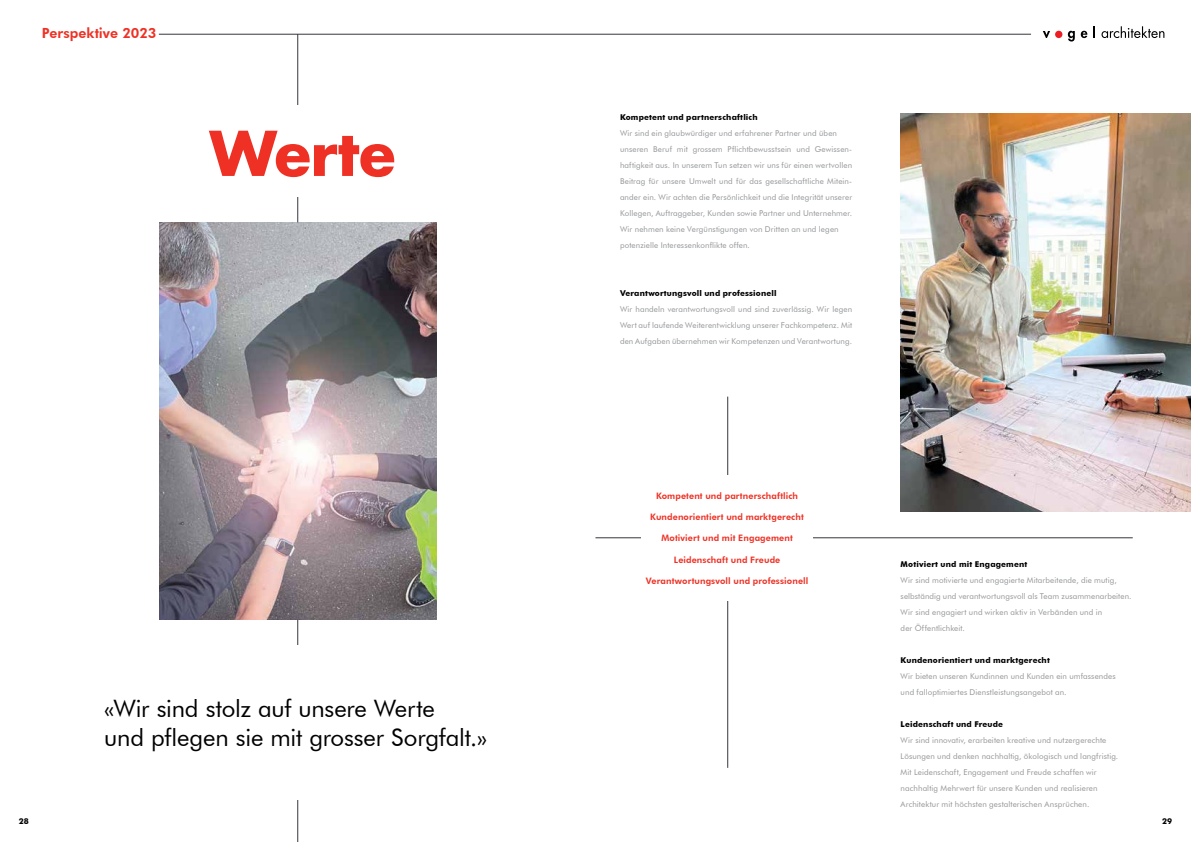
<style>
.page{position:relative;width:1191px;height:842px;background:#fff}
.page>*{position:absolute;margin:0;border:0;box-sizing:border-box;transform-origin:0 0}
.t1{font:700 60px "Futura";letter-spacing:-.03em;color:#ee3124}
.t2{font:24px/28.8px "Futura BT";letter-spacing:-.01em;color:#000}
.t3{font:800 14px "Futura BT";color:#ee3124}
.t4{font:800 8.9px "Futura BT";letter-spacing:.015em;color:#ee3124}
.t5{font:8px/16px "Futura BT";letter-spacing:.015em;color:#939598}
.t6{font:700 8px "Futura BT";letter-spacing:.02em;color:#000}
</style>
<div class="page">
<hr style="left:159px;top:34px;width:872px;height:1px;background:#37363f">
<svg style="left:1101px;top:26px;width:63px;height:12px"></svg>
<div style="left:1055px;top:31px;width:7px;height:7px;background:#ed1d24;border-radius:50%"></div>
<svg style="left:1042px;top:31px;width:8px;height:7px"></svg>
<svg style="left:1067px;top:31px;width:7px;height:11px"></svg>
<svg style="left:1080px;top:31px;width:7px;height:7px"></svg>
<svg style="left:1093px;top:26px;width:2px;height:12px"></svg>
<img style="left:159px;top:222px;width:277px;height:397px">
<img style="left:900px;top:114px;width:291px;height:397px">
<hr style="left:297px;top:34px;width:1px;height:188px;background:#37363f">
<div style="left:33px;top:105px;width:539px;height:92px;background:#fff"></div>
<hr style="left:297px;top:619px;width:1px;height:223px;background:#37363f">
<div style="left:96px;top:645px;width:413px;height:154px;background:#fff"></div>
<hr style="left:727px;top:397px;width:1px;height:371px;background:#37363f">
<hr style="left:595px;top:538px;width:537px;height:1px;background:#37363f">
<div style="left:641px;top:475px;width:171px;height:126px;background:#fff"></div>
<h3 class="t3" style="left:42px;top:24px;width:116px">Perspektive 2023</h3>
<h1 class="t1" style="left:209px;top:110px;width:189px">Werte</h1>
<p class="t6" style="left:19px;top:816px;width:12px">28</p>
<h2 class="t2" style="left:104px;top:694px;width:384px">«Wir sind stolz auf unsere Werte<br>und pflegen sie mit grosser Sorgfalt.»</h2>
<p class="t6" style="left:620px;top:112px;width:139px">Kompetent und partnerschaftlich</p>
<p class="t5" style="left:620px;top:125px;width:234px">Wir sind ein glaubwürdiger und erfahrener Partner und üben unseren Beruf mit grossem Pflichtbewusstsein und Gewissen&shy;haftigkeit aus. In unserem Tun setzen wir uns für einen wertvollen Beitrag für unsere Umwelt und für das gesellschaftliche Mitein&shy;ander ein. Wir achten die Persönlichkeit und die Integrität unserer Kollegen, Auftraggeber, Kunden sowie Partner und Unternehmer.<br>Wir nehmen keine Vergünstigungen von Dritten an und legen potenzielle Interessenkonflikte offen.</p>
<p class="t6" style="left:620px;top:288px;width:158px">Verantwortungsvoll und professionell</p>
<p class="t5" style="left:620px;top:301px;width:234px;text-align:justify">Wir handeln verantwortungsvoll und sind zuverlässig. Wir legen Wert auf laufende Weiterentwicklung unserer Fachkompetenz. Mit den Aufgaben übernehmen wir Kompetenzen und Verantwortung.</p>
<p class="t4" style="left:656px;top:490px;width:144px">Kompetent und partnerschaftlich</p>
<p class="t4" style="left:650px;top:511px;width:155px">Kundenorientiert und marktgerecht</p>
<p class="t4" style="left:661px;top:533px;width:133px">Motiviert und mit Engagement</p>
<p class="t4" style="left:674px;top:554px;width:108px">Leidenschaft und Freude</p>
<p class="t4" style="left:646px;top:575px;width:164px">Verantwortungsvoll und professionell</p>
<p class="t6" style="left:900px;top:559px;width:128px">Motiviert und mit Engagement</p>
<p class="t5" style="left:900px;top:572px;width:232px">Wir sind motivierte und engagierte Mitarbeitende, die mutig, selbständig und verantwortungsvoll als Team zusammenarbeiten.<br>Wir sind engagiert und wirken aktiv in Verbänden und in<br>der Öffentlichkeit.</p>
<p class="t6" style="left:900px;top:655px;width:151px">Kundenorientiert und marktgerecht</p>
<p class="t5" style="left:900px;top:668px;width:217px">Wir bieten unseren Kundinnen und Kunden ein umfassendes und falloptimiertes Dienstleistungsangebot an.</p>
<p class="t6" style="left:900px;top:719px;width:104px">Leidenschaft und Freude</p>
<p class="t5" style="left:900px;top:732px;width:219px">Wir sind innovativ, erarbeiten kreative und nutzergerechte Lösungen und denken nachhaltig, ökologisch und langfristig.<br>Mit Leidenschaft, Engagement und Freude schaffen wir nachhaltig Mehrwert für unsere Kunden und realisieren Architektur mit höchsten gestalterischen Ansprüchen.</p>
<p class="t6" style="left:1162px;top:816px;width:12px">29</p>
</div>
